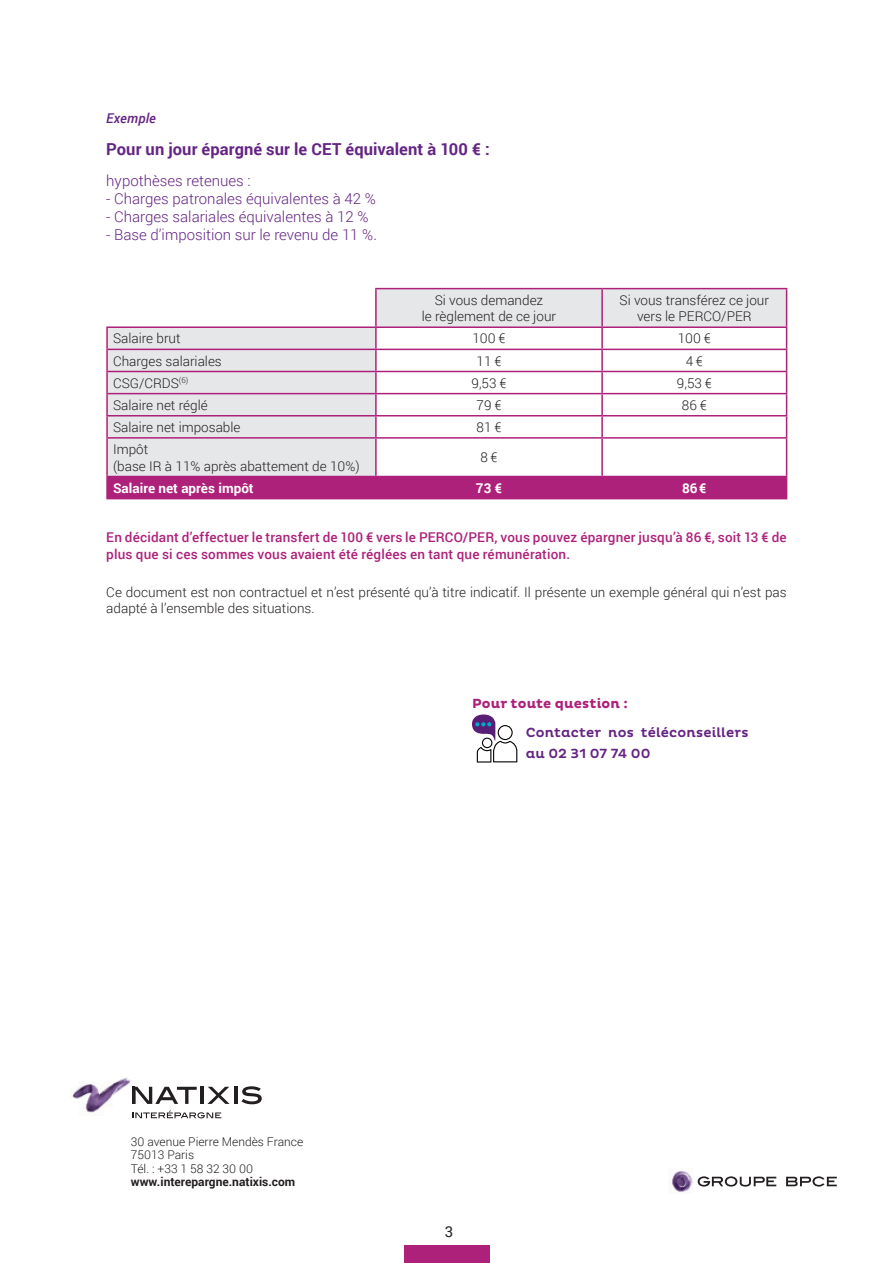
<style>
.page{position:relative;width:893px;height:1263px;background:#fff}
.page>*{position:absolute;margin:0;border:0;box-sizing:border-box;transform-origin:0 0}
.T4{font:700 16.5px "Roboto";letter-spacing:.005em;color:#642483}
.Notes{font:300 15px "Roboto";color:#642483}
.t1{font:15px "Roboto";color:#231f20}
.T4-2{font:300 13.5px/16.5px "Roboto";color:#231f20;text-align:center}
.T4-3{font:500 13.5px/16.5px "Roboto";letter-spacing:.01em;color:#ad217a}
.T4-4{font:500 13.5px/21px "Pluto";letter-spacing:.01em;color:#642483}
.t2{font:700 13.5px "Roboto";color:#fff}
.T4-5{font:700 13.5px "Pluto";letter-spacing:.01em;color:#ad217a}
.T4-6{font:italic 500 13.5px "Roboto";letter-spacing:.015em;color:#642483}
.t3{font:300 12px "Roboto";color:#231f20}
.t4{font:700 12px "Roboto";color:#231f20}
</style>
<div class="page">
<img style="left:670px;top:1169px;width:23px;height:24px">
<svg style="left:698px;top:1176px;width:78px;height:10px"></svg>
<svg style="left:786px;top:1176px;width:51px;height:10px"></svg>
<svg style="left:135px;top:1087px;width:62px;height:17px"></svg>
<hr style="left:200px;top:1087px;width:4px;height:17px;background:#231f20">
<svg style="left:207px;top:1087px;width:23px;height:17px"></svg>
<hr style="left:234px;top:1087px;width:3px;height:17px;background:#231f20">
<svg style="left:242px;top:1086px;width:20px;height:18px"></svg>
<img style="left:71px;top:1077px;width:64px;height:38px">
<img style="left:132px;top:1087px;width:3px;height:17px">
<svg style="left:132px;top:1110px;width:89px;height:8px"></svg>
<div style="left:405px;top:1245px;width:85px;height:18px;background:#ad217a"></div>
<svg style="left:472px;top:714px;width:45px;height:48px"></svg>
<svg style="left:108px;top:289px;width:678px;height:187px"></svg>
<hr style="left:375px;top:289px;width:2px;height:37px;background:#ad217a">
<hr style="left:375px;top:288px;width:227px;height:1px;background:#ad217a">
<hr style="left:601px;top:289px;width:2px;height:37px;background:#ad217a">
<hr style="left:602px;top:288px;width:185px;height:1px;background:#ad217a">
<hr style="left:786px;top:289px;width:1px;height:37px;background:#ad217a">
<hr style="left:106px;top:328px;width:2px;height:21px;background:#ad217a">
<hr style="left:106px;top:326px;width:270px;height:2px;background:#ad217a">
<hr style="left:375px;top:328px;width:2px;height:21px;background:#ad217a">
<hr style="left:376px;top:326px;width:226px;height:2px;background:#ad217a">
<hr style="left:601px;top:328px;width:2px;height:21px;background:#ad217a">
<hr style="left:602px;top:326px;width:185px;height:2px;background:#ad217a">
<hr style="left:106px;top:350px;width:2px;height:21px;background:#ad217a">
<hr style="left:106px;top:372px;width:2px;height:21px;background:#ad217a">
<hr style="left:106px;top:349px;width:270px;height:1px;background:#ad217a">
<hr style="left:106px;top:371px;width:270px;height:1px;background:#ad217a">
<hr style="left:375px;top:350px;width:2px;height:21px;background:#ad217a">
<hr style="left:375px;top:372px;width:2px;height:21px;background:#ad217a">
<hr style="left:376px;top:349px;width:226px;height:1px;background:#ad217a">
<hr style="left:376px;top:371px;width:226px;height:1px;background:#ad217a">
<hr style="left:601px;top:350px;width:2px;height:21px;background:#ad217a">
<hr style="left:601px;top:372px;width:2px;height:21px;background:#ad217a">
<hr style="left:602px;top:349px;width:185px;height:1px;background:#ad217a">
<hr style="left:602px;top:371px;width:185px;height:1px;background:#ad217a">
<hr style="left:106px;top:394px;width:2px;height:21px;background:#ad217a">
<hr style="left:106px;top:393px;width:270px;height:1px;background:#ad217a">
<hr style="left:375px;top:394px;width:2px;height:21px;background:#ad217a">
<hr style="left:376px;top:393px;width:226px;height:1px;background:#ad217a">
<hr style="left:601px;top:394px;width:2px;height:21px;background:#ad217a">
<hr style="left:602px;top:393px;width:185px;height:1px;background:#ad217a">
<hr style="left:106px;top:416px;width:2px;height:21px;background:#ad217a">
<hr style="left:106px;top:415px;width:270px;height:1px;background:#ad217a">
<hr style="left:375px;top:416px;width:2px;height:21px;background:#ad217a">
<hr style="left:376px;top:415px;width:226px;height:1px;background:#ad217a">
<hr style="left:601px;top:416px;width:2px;height:21px;background:#ad217a">
<hr style="left:602px;top:415px;width:185px;height:1px;background:#ad217a">
<svg style="left:786px;top:328px;width:1px;height:109px"></svg>
<hr style="left:106px;top:439px;width:2px;height:37px;background:#ad217a">
<hr style="left:106px;top:437px;width:270px;height:2px;background:#ad217a">
<hr style="left:375px;top:439px;width:2px;height:37px;background:#ad217a">
<hr style="left:376px;top:437px;width:226px;height:2px;background:#ad217a">
<hr style="left:601px;top:439px;width:2px;height:37px;background:#ad217a">
<hr style="left:602px;top:437px;width:185px;height:2px;background:#ad217a">
<hr style="left:786px;top:439px;width:1px;height:37px;background:#ad217a">
<hr style="left:106px;top:477px;width:2px;height:21px;background:#ad217a">
<hr style="left:106px;top:476px;width:270px;height:1px;background:#ad217a">
<hr style="left:106px;top:498px;width:270px;height:1px;background:#ad217a">
<div style="left:108px;top:476px;width:679px;height:22px;background:#ad217a"></div>
<hr style="left:376px;top:498px;width:226px;height:1px;background:#ad217a">
<hr style="left:602px;top:498px;width:185px;height:1px;background:#ad217a">
<p class="T4-6" style="left:106px;top:109px;width:51px">Exemple</p>
<p class="T4" style="left:106px;top:138px;width:385px">Pour un jour épargné sur le CET équivalent à 100 € :</p>
<p class="Notes" style="left:106px;top:170px;width:146px">hypothèses retenues :</p>
<p class="Notes" style="left:106px;top:188px;width:271px">- Charges patronales équivalentes à 42 %</p>
<p class="Notes" style="left:106px;top:206px;width:264px">- Charges salariales équivalentes à 12 %</p>
<p class="Notes" style="left:106px;top:224px;width:272px">- Base d’imposition sur le revenu de 11 %.</p>
<p class="T4-2" style="left:422px;top:291px;width:136px">Si vous demandez<br>le règlement de ce jour</p>
<p class="T4-2" style="left:620px;top:291px;width:151px">Si vous transférez ce jour vers le PERCO/PER</p>
<p class="T4-2" style="left:113px;top:330px;width:69px">Salaire brut</p>
<p class="T4-2" style="left:472px;top:330px;width:35px">100 €</p>
<p class="T4-2" style="left:678px;top:330px;width:35px">100 €</p>
<p class="T4-2" style="left:113px;top:352px;width:110px">Charges salariales</p>
<p class="T4-2" style="left:477px;top:352px;width:26px">11 €</p>
<p class="T4-2" style="left:686px;top:352px;width:19px">4 €</p>
<p class="T4-2" style="left:113px;top:374px;width:77px">CSG/CRDS<sup>(6)</sup></p>
<p class="T4-2" style="left:472px;top:374px;width:36px">9,53 €</p>
<p class="T4-2" style="left:677px;top:374px;width:36px">9,53 €</p>
<p class="T4-2" style="left:113px;top:396px;width:96px">Salaire net réglé</p>
<p class="T4-2" style="left:477px;top:396px;width:26px">79 €</p>
<p class="T4-2" style="left:682px;top:396px;width:26px">86 €</p>
<p class="T4-2" style="left:113px;top:418px;width:129px">Salaire net imposable</p>
<p class="T4-2" style="left:477px;top:418px;width:26px">81 €</p>
<p class="T4-2" style="left:113px;top:440px;width:37px">Impôt</p>
<p class="T4-2" style="left:113px;top:457px;width:248px">(base IR à 11% après abattement de 10%)</p>
<p class="T4-2" style="left:480px;top:449px;width:19px">8 €</p>
<p class="t2" style="left:113px;top:478px;width:142px">Salaire net après impôt</p>
<p class="t2" style="left:476px;top:478px;width:28px">73 €</p>
<p class="t2" style="left:682px;top:478px;width:26px">86€</p>
<p class="T4-3" style="left:106px;top:529px;width:682px">En décidant d’effectuer le transfert de 100 € vers le PERCO/PER, vous pouvez épargner jusqu’à 86 €, soit 13 € de plus que si ces sommes vous avaient été réglées en tant que rémunération.</p>
<p class="T4-2" style="left:106px;top:583px;width:682px;text-align:left">Ce document est non contractuel et n’est présenté qu’à titre indicatif. Il présente un exemple général qui n’est pas adapté à l’ensemble des situations.</p>
<p class="T4-5" style="left:472px;top:695px;width:157px">Pour toute question :</p>
<p class="T4-4" style="left:526px;top:722px;width:224px">Contacter nos téléconseillers au 02 31 07 74 00</p>
<p class="t3" style="left:131px;top:1133px;width:174px">30 avenue Pierre Mendès France</p>
<p class="t3" style="left:131px;top:1146px;width:65px">75013 Paris</p>
<p class="t3" style="left:131px;top:1160px;width:124px">Tél. : +33 1 58 32 30 00</p>
<p class="t4" style="left:131px;top:1173px;width:166px">www.interepargne.natixis.com</p>
<p class="t1" style="left:445px;top:1221px;width:10px">3</p>
</div>
